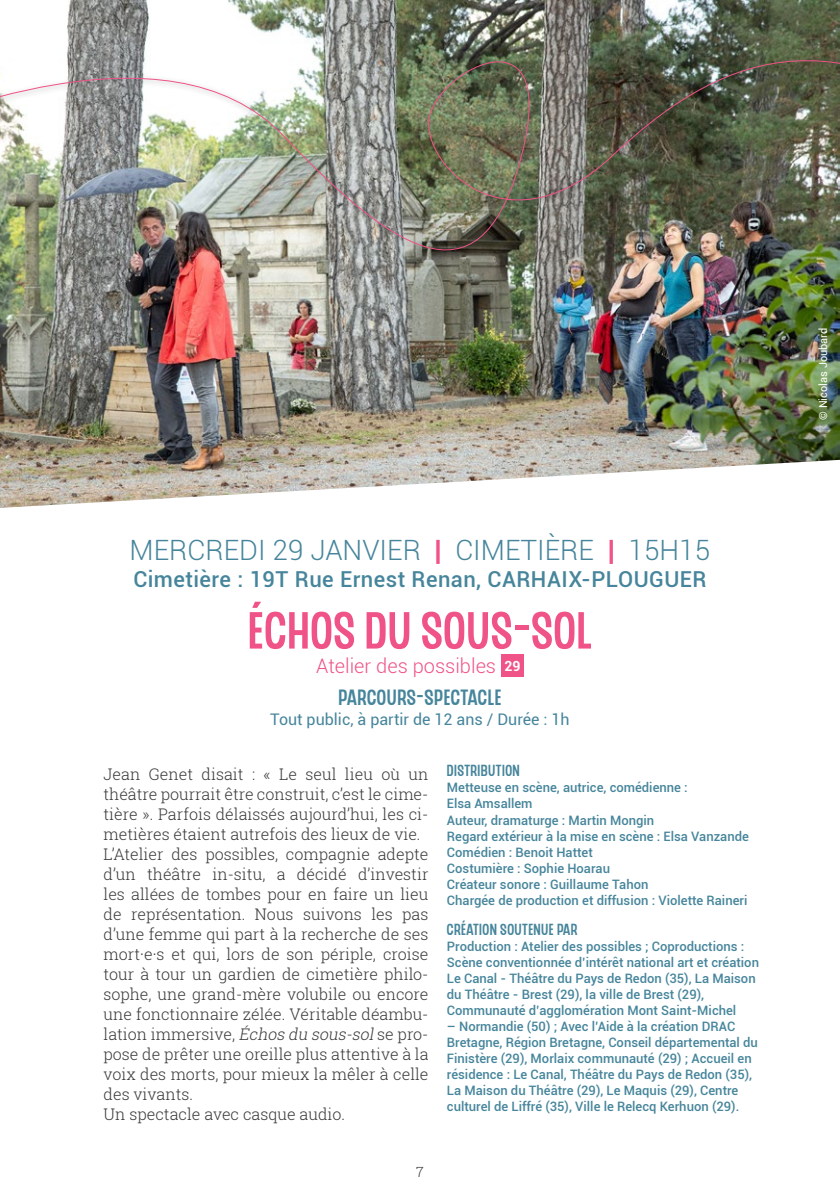
<style>
.page{position:relative;width:840px;height:1191px;background:#fff}
.page>*{position:absolute;margin:0;border:0;box-sizing:border-box;transform-origin:0 0}
.t1{font:52px "CHEDROS";letter-spacing:.02em;color:#ef5387}
.t2{font:300 28px "Roboto";color:#46859b}
.t3{font:500 22px "Roboto";letter-spacing:.02em;color:#46859b}
.t4{font:22px "CHEDROS";letter-spacing:.03em;color:#46859b}
.t5{font:300 20px "Roboto";color:#ef5387}
.t6{font:300 16px/20px "Roboto Slab";color:#383839}
.t7{font:16px "Roboto";color:#46859b}
.t8{font:16px "CHEDROS";letter-spacing:.03em;color:#46859b}
.t9{font:300 14px "Roboto Slab";color:#383839}
.t10{font:500 13px/16px "Roboto";color:#46859b}
.t11{font:11px "Roboto";color:#fff}
.s1{font-weight:900;color:#ef5387}
.s2{font-weight:700;font-size:14px;color:#fff}
.s3{font-style:italic}
</style>
<div class="page">
<img style="left:0;top:306px;width:839px;height:154px">
<svg style="left:0;top:460px;width:836px;height:217px"></svg>
<div style="left:500px;top:654px;width:23px;height:23px;background:#ef5387"></div>
<img style="left:0;top:0;width:839px;height:306px">
<h2 class="t2" style="left:130px;top:531px;width:581px">MERCREDI 29 JANVIER <span class="s1">|</span> CIMETIÈRE <span class="s1">|</span> 15H15</h2>
<h3 class="t3" style="left:133px;top:563px;width:574px">Cimetière : 19T Rue Ernest Renan, CARHAIX-PLOUGUER</h3>
<h1 class="t1" style="left:248px;top:611px;width:345px">ÉCHOS DU SOUS-SOL</h1>
<h3 class="t5" style="left:316px;top:651px;width:205px">Atelier des possibles <span class="s2">29</span></h3>
<h3 class="t4" style="left:338px;top:688px;width:164px">PARCOURS-SPECTACLE</h3>
<p class="t7" style="left:270px;top:707px;width:301px">Tout public, à partir de 12 ans / Durée : 1h</p>
<p class="t6" style="left:103px;top:763px;width:326px">Jean Genet disait : « Le seul lieu où un théâtre pourrait être construit, c’est le cime&shy;tière ». Parfois délaissés aujourd’hui, les ci&shy;metières étaient autrefois des lieux de vie.<br>L’Atelier des possibles, compagnie adepte d’un théâtre in-situ, a décidé d’investir les allées de tombes pour en faire un lieu de représentation. Nous suivons les pas d’une femme qui part à la recherche de ses mort·e·s et qui, lors de son périple, croise tour à tour un gardien de cimetière philo&shy;sophe, une grand-mère volubile ou encore une fonctionnaire zélée. Véritable déambu&shy;lation immersive, <span class="s3">Échos du sous-sol</span>se pro&shy;pose de prêter une oreille plus attentive à la voix des morts, pour mieux la mêler à celle des vivants.<br>Un spectacle avec casque audio.</p>
<p class="t8" style="left:446px;top:765px;width:74px">DISTRIBUTION</p>
<p class="t10" style="left:446px;top:779px;width:303px">Metteuse en scène, autrice, comédienne :<br>Elsa Amsallem<br>Auteur, dramaturge : Martin Mongin<br>Regard extérieur à la mise en scène : Elsa Vanzande Comédien : Benoit Hattet<br>Costumière : Sophie Hoarau<br>Créateur sonore : Guillaume Tahon<br>Chargée de production et diffusion : Violette Raineri</p>
<p class="t8" style="left:446px;top:923px;width:132px">CRÉATION SOUTENUE PAR</p>
<p class="t10" style="left:446px;top:937px;width:313px">Production : Atelier des possibles ; Coproductions :<br>Scène conventionnée d’intérêt national art et création Le Canal - Théâtre du Pays de Redon (35), La Maison du Théâtre - Brest (29), la ville de Brest (29), Communauté d’agglomération Mont Saint-Michel</p>
<p class="t10" style="left:446px;top:1017px;width:312px">– Normandie (50) ; Avec l’Aide à la création DRAC Bretagne, Région Bretagne, Conseil départemental du Finistère (29), Morlaix communauté (29) ; Accueil en résidence : Le Canal, Théâtre du Pays de Redon (35), La Maison du Théâtre (29), Le Maquis (29), Centre culturel de Liffré (35), Ville le Relecq Kerhuon (29).</p>
<p class="t9" style="left:416px;top:1162px;width:9px">7</p>
<p class="t11" style="left:815px;top:420px;width:94px;rotate:-90deg">© Nicolas Joubard</p>
</div>
